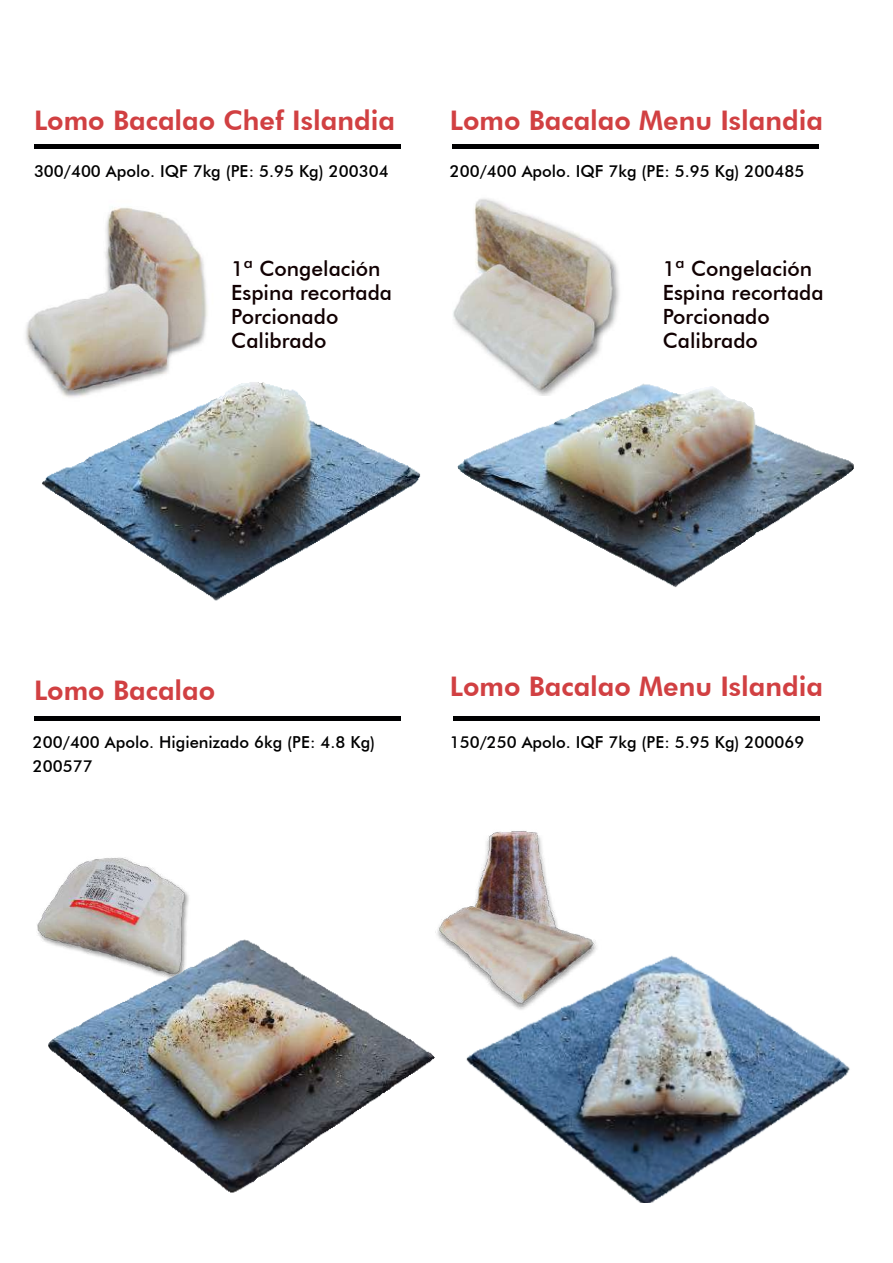
<style>
.page{position:relative;width:893px;height:1263px;background:#fff}
.page>*{position:absolute;margin:0;border:0;box-sizing:border-box;transform-origin:0 0}
.t1{font:800 27px "Futura BT";color:#d14042}
.t2{font:500 21px/24px "Futura BT";color:#110002}
.t3{font:500 16.5px/24px "Futura BT";color:#000001}
</style>
<div class="page">
<img style="left:41px;top:857px;width:148px;height:62px">
<img style="left:445px;top:831px;width:108px;height:88px">
<img style="left:450px;top:910px;width:400px;height:292px">
<img style="left:475px;top:198px;width:144px;height:78px">
<img style="left:453px;top:276px;width:401px;height:312px">
<img style="left:25px;top:207px;width:181px;height:138px">
<img style="left:28px;top:285px;width:393px;height:316px">
<img style="left:37px;top:919px;width:423px;height:283px">
<div style="left:34px;top:144px;width:367px;height:5px;background:#000001"></div>
<div style="left:34px;top:716px;width:367px;height:5px;background:#000001"></div>
<div style="left:453px;top:716px;width:366px;height:5px;background:#000001"></div>
<div style="left:452px;top:144px;width:366px;height:5px;background:#000001"></div>
<h1 class="t1" style="left:34px;top:104px;width:362px">Lomo Bacalao Chef Islandia</h1>
<p class="t3" style="left:34px;top:159px;width:356px">300/400 Apolo. IQF 7kg (PE: 5.95 Kg) 200304</p>
<h1 class="t1" style="left:450px;top:104px;width:375px">Lomo Bacalao Menu Islandia</h1>
<p class="t3" style="left:450px;top:159px;width:356px">200/400 Apolo. IQF 7kg (PE: 5.95 Kg) 200485</p>
<p class="t2" style="left:231px;top:256px;width:162px">1ª Congelación<br>Espina recortada<br>Porcionado<br>Calibrado</p>
<p class="t2" style="left:663px;top:256px;width:162px">1ª Congelación<br>Espina recortada<br>Porcionado<br>Calibrado</p>
<h1 class="t1" style="left:34px;top:673px;width:183px">Lomo Bacalao</h1>
<h1 class="t1" style="left:450px;top:670px;width:375px">Lomo Bacalao Menu Islandia</h1>
<p class="t3" style="left:33px;top:730px;width:344px">200/400 Apolo. Higienizado 6kg (PE: 4.8 Kg)<br>200577</p>
<p class="t3" style="left:450px;top:730px;width:356px">150/250 Apolo. IQF 7kg (PE: 5.95 Kg) 200069</p>
</div>
